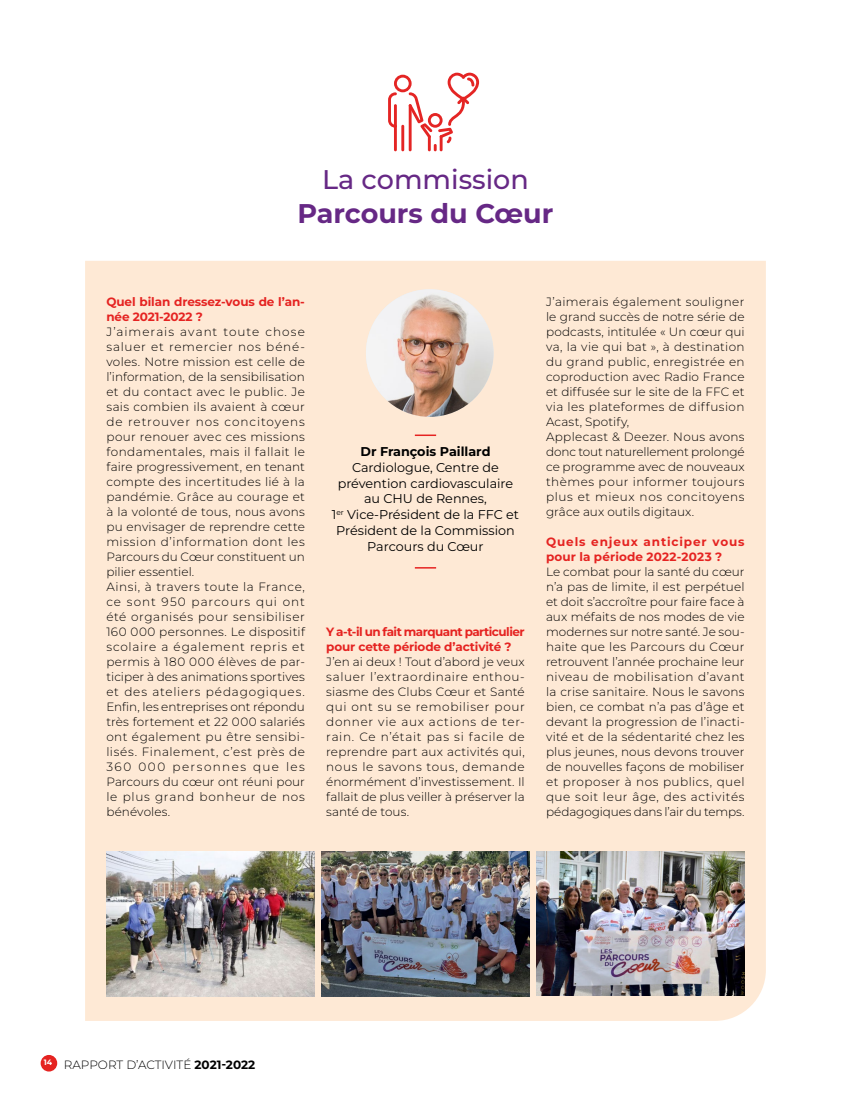
<style>
.page{position:relative;width:851px;height:1106px;background:#fff}
.page>*{position:absolute;margin:0;border:0;box-sizing:border-box;transform-origin:0 0}
.t1{font:700 27px "Montserrat";color:#662885}
.t2{font:500 27px "Montserrat";color:#662885}
.t3{font:12.75px/15.8px "Montserrat";color:#000;text-align:center}
.t4{font:700 12.75px "Montserrat";color:#000}
.t5{font:300 12px/15px "Montserrat";letter-spacing:.025em;color:#000}
.t6{font:700 12px/15px "Montserrat";letter-spacing:-.035em;color:#e52321}
.t7{font:700 12px/15px "Montserrat";letter-spacing:.065em;color:#e52321}
.t8{font:700 12px/15px "Montserrat";letter-spacing:-.005em;color:#e52321}
.t9{font:300 12px "Montserrat";color:#000}
.s1{font-weight:700}
</style>
<div class="page">
<div style="left:85px;top:261px;width:680px;height:759px;background:#fee9d5"></div>
<hr style="left:415px;top:434px;width:21px;height:2px;background:#e52321">
<svg style="left:415px;top:567px;width:21px;height:1px"></svg>
<img style="left:366px;top:289px;width:127px;height:128px;border-radius:64px">
<svg style="left:388px;top:73px;width:91px;height:78px"></svg>
<img style="left:106px;top:851px;width:209px;height:145px">
<img style="left:321px;top:851px;width:208px;height:145px">
<img style="left:536px;top:851px;width:208px;height:144px">
<div style="left:41px;top:1054px;width:16px;height:17px;background:#e52321;border-radius:50%"></div>
<h1 class="t2" style="left:322px;top:161px;width:208px">La commission</h1>
<h1 class="t1" style="left:297px;top:194px;width:257px">Parcours du Cœur</h1>
<p class="t8" style="left:106px;top:295px;width:200px">Quel bilan dressez-vous de l’an&shy;née 2021-2022 ?</p>
<p class="t5" style="left:106px;top:325px;width:200px">J’aimerais avant toute chose saluer et remercier nos béné&shy;voles. Notre mission est celle de l’information, de la sensibilisation et du contact avec le public. Je sais combien ils avaient à cœur de retrouver nos concitoyens pour renouer avec ces missions fondamentales, mais il fallait le faire progressivement, en tenant compte des incertitudes lié à la pandémie. Grâce au courage et à la volonté de tous, nous avons pu envisager de reprendre cette mission d’information dont les<br>Parcours du Cœur constituent un pilier essentiel.<br>Ainsi, à travers toute la France, ce sont 950 parcours qui ont été organisés pour sensibiliser<br>160 000 personnes. Le dispositif scolaire a également repris et permis à 180 000 élèves de par&shy;ticiper à des animations sportives et des ateliers pédagogiques.<br>Enfin, les entreprises ont répondu très fortement et 22 000 salariés ont également pu être sensibi&shy;lisés. Finalement, c’est près de<br>360 000 personnes que les<br>Parcours du cœur ont réuni pour le plus grand bonheur de nos bénévoles.</p>
<p class="t4" style="left:360px;top:442px;width:131px">Dr François Paillard</p>
<p class="t3" style="left:332px;top:460px;width:189px">Cardiologue, Centre de prévention cardiovasculaire au CHU de Rennes,<br>1<sup>er</sup> Vice-Président de la FFC et<br>Président de la Commission<br>Parcours du Cœur</p>
<p class="t6" style="left:326px;top:625px;width:200px">Y a-t-il un fait marquant particulier pour cette période d’activité ?</p>
<p class="t5" style="left:326px;top:655px;width:200px;text-align:justify">J’en ai deux ! Tout d’abord je veux saluer l’extraordinaire enthou&shy;siasme des Clubs Cœur et Santé qui ont su se remobiliser pour donner vie aux actions de ter&shy;rain. Ce n’était pas si facile de reprendre part aux activités qui, nous le savons tous, demande énormément d’investissement. Il fallait de plus veiller à préserver la santé de tous.</p>
<p class="t5" style="left:546px;top:295px;width:200px">J’aimerais également souligner le grand succès de notre série de podcasts, intitulée « Un cœur qui va, la vie qui bat », à destination du grand public, enregistrée en coproduction avec Radio France et diffusée sur le site de la FFC et via les plateformes de diffusion<br>Acast, Spotify,<br>Applecast &amp; Deezer. Nous avons donc tout naturellement prolongé ce programme avec de nouveaux thèmes pour informer toujours plus et mieux nos concitoyens grâce aux outils digitaux.</p>
<p class="t7" style="left:546px;top:535px;width:200px">Quels enjeux anticiper vous pour la période 2022-2023 ?</p>
<p class="t5" style="left:546px;top:565px;width:200px;text-align:justify">Le combat pour la santé du cœur n’a pas de limite, il est perpétuel et doit s’accroître pour faire face à aux méfaits de nos modes de vie modernes sur notre santé. Je sou&shy;haite que les Parcours du Cœur retrouvent l’année prochaine leur niveau de mobilisation d’avant la crise sanitaire. Nous le savons bien, ce combat n’a pas d’âge et devant la progression de l’inacti&shy;vité et de la sédentarité chez les plus jeunes, nous devons trouver de nouvelles façons de mobiliser et proposer à nos publics, quel que soit leur âge, des activités pédagogiques dans l’air du temps.</p>
<p class="t9" style="left:44px;top:1057px;width:213px"><sup>14</sup> RAPPORT D’ACTIVITÉ <span class="s1">2021-2022</span></p>
</div>
